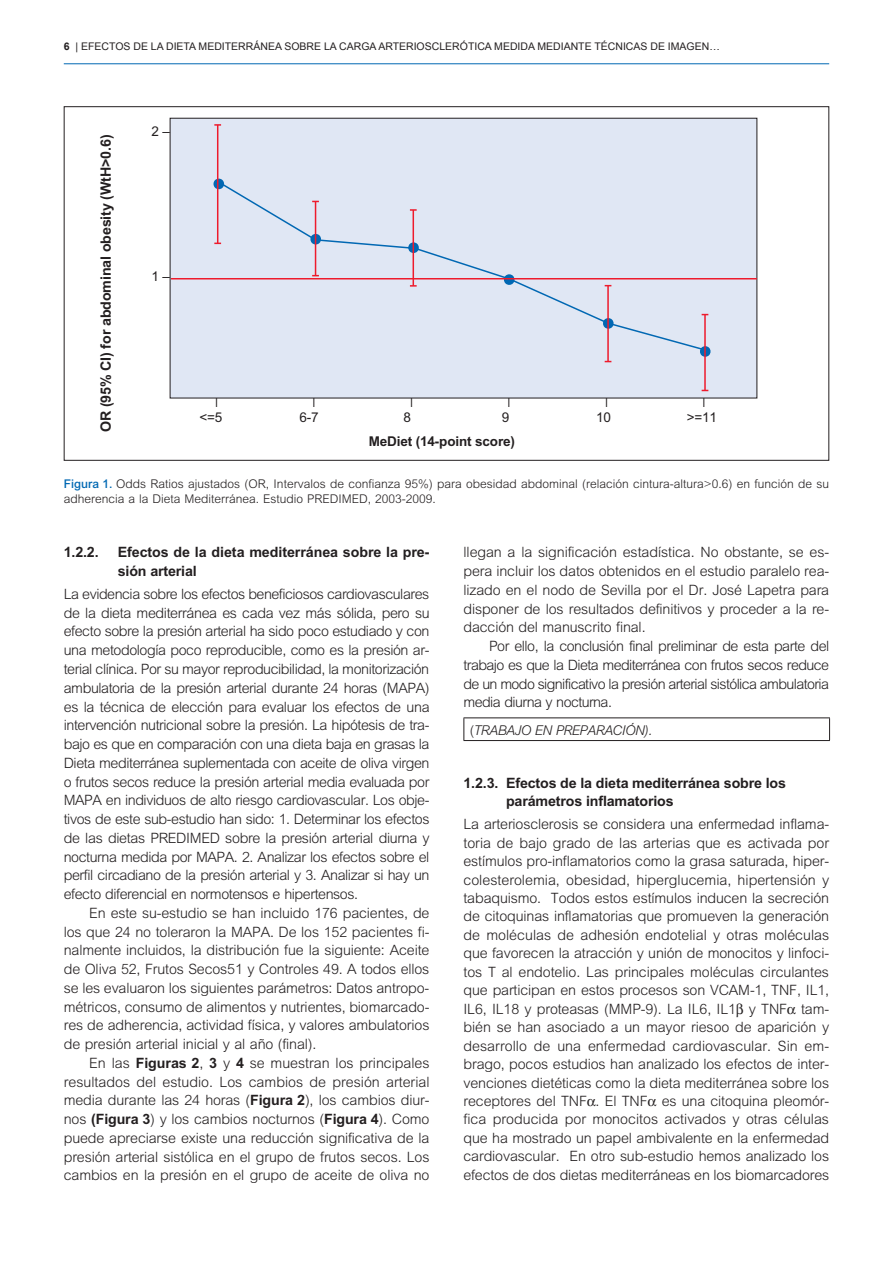
<style>
.page{position:relative;width:893px;height:1263px;background:#fff}
.page>*{position:absolute;margin:0;border:0;box-sizing:border-box;transform-origin:0 0}
.t1{font:300 14.25px/18.8px "M Arial";letter-spacing:-.01em;color:#231f20;text-align:justify}
.t2{font:700 14.25px/18.8px "M Arial";letter-spacing:-.01em;color:#231f20}
.t3{font:italic 300 13.5px "M Arial";letter-spacing:-.04em;color:#231f20}
.t4{font:700 13.5px "M Arial";letter-spacing:-.01em;color:#231f20}
.t5{font:13.5px "M Arial";color:#231f20}
.t6{font:13.5px "M Arial";color:#231f20;scale:1.19 1}
.t7{font:300 12px/15px "M Arial";color:#231f20}
.t8{font:10.5px "Arial";color:#231f20}
.s1{font-weight:700}
.s2{font-family:"Arial";font-weight:500;color:#0168b3}
.s3{font-style:normal}
</style>
<div class="page">
<hr style="left:64px;top:63px;width:765px;height:1px;background:#0168b3">
<hr style="left:463px;top:717px;width:367px;height:1px;background:#231f20">
<svg style="left:463px;top:718px;width:1px;height:22px"></svg>
<svg style="left:829px;top:718px;width:1px;height:22px"></svg>
<hr style="left:463px;top:740px;width:367px;height:1px;background:#231f20">
<div style="left:170px;top:118px;width:587px;height:280px;background:#e0e7f4"></div>
<div style="left:170px;top:118px;width:587px;height:280px;border:1px solid #231f20"></div>
<svg style="left:213px;top:178px;width:10px;height:11px"></svg>
<svg style="left:700px;top:348px;width:11px;height:9px"></svg>
<svg style="left:216px;top:180px;width:493px;height:172px"></svg>
<hr style="left:217px;top:125px;width:1px;height:118px;background:#ee1b2c">
<svg style="left:214px;top:124px;width:7px;height:2px"></svg>
<hr style="left:315px;top:201px;width:1px;height:75px;background:#ee1b2c">
<hr style="left:413px;top:210px;width:1px;height:76px;background:#ee1b2c">
<svg style="left:410px;top:209px;width:7px;height:2px"></svg>
<svg style="left:410px;top:285px;width:7px;height:2px"></svg>
<hr style="left:607px;top:286px;width:2px;height:76px;background:#ee1b2c">
<hr style="left:704px;top:315px;width:2px;height:75px;background:#ee1b2c">
<hr style="left:171px;top:278px;width:586px;height:1px;background:#ee1b2c">
<p class="t8" style="left:64px;top:40px;width:658px"><span class="s1">6</span> | EFECTOS DE LA DIETA MEDITERRÁNEA SOBRE LA CARGA ARTERIOSCLERóTICA MEDIDA MEDIANTE TÉCNICAS DE IMAGEN…</p>
<p class="t2" style="left:96px;top:432px;width:299px;rotate:-90deg">OR (95% CI) for abdominal obesity (WtH&gt;0.6)</p>
<p class="t5" style="left:152px;top:124px;width:20px">2 –</p>
<p class="t5" style="left:152px;top:269px;width:20px">1 –</p>
<p class="t6" style="left:208px;top:407px;width:9px;rotate:-90deg">–</p>
<p class="t6" style="left:305px;top:407px;width:9px;rotate:-90deg">–</p>
<p class="t6" style="left:403px;top:407px;width:9px;rotate:-90deg">–</p>
<p class="t6" style="left:500px;top:407px;width:9px;rotate:-90deg">–</p>
<p class="t6" style="left:598px;top:407px;width:9px;rotate:-90deg">–</p>
<p class="t6" style="left:695px;top:407px;width:9px;rotate:-90deg">–</p>
<p class="t5" style="left:199px;top:410px;width:25px">&lt;=5</p>
<p class="t5" style="left:299px;top:410px;width:21px">6-7</p>
<p class="t5" style="left:404px;top:410px;width:9px">8</p>
<p class="t5" style="left:502px;top:410px;width:9px">9</p>
<p class="t5" style="left:596px;top:410px;width:16px">10</p>
<p class="t5" style="left:687px;top:410px;width:32px">&gt;=11</p>
<p class="t4" style="left:369px;top:433px;width:148px">MeDiet (14-point score)</p>
<p class="t7" style="left:64px;top:477px;width:767px"><span class="s2">Figura 1.</span> Odds Ratios ajustados (OR, Intervalos de confianza 95%) para obesidad abdominal (relación cintura-altura&gt;0.6) en función de su adherencia a la Dieta Mediterránea. Estudio PREDIMED, 2003-2009.</p>
<p class="t2" style="left:64px;top:543px;width:36px">1.2.2.</p>
<p class="t2" style="left:118px;top:543px;width:313px">Efectos de la dieta mediterránea sobre la pre&shy;sión arterial</p>
<p class="t1" style="left:64px;top:584px;width:367px">La evidencia sobre los efectos beneficiosos cardiovasculares de la dieta mediterránea es cada vez más sólida, pero su efecto sobre la presión arterial ha sido poco estudiado y con una metodología poco reproducible, como es la presión ar&shy;terial clínica. Por su mayor reproducibilidad, la monitorización ambulatoria de la presión arterial durante 24 horas (MAPA) es la técnica de elección para evaluar los efectos de una intervención nutricional sobre la presión. La hipótesis de tra&shy;bajo es que en comparación con una dieta baja en grasas la Dieta mediterránea suplementada con aceite de oliva virgen o frutos secos reduce la presión arterial media evaluada por MAPA en individuos de alto riesgo cardiovascular. Los obje&shy;tivos de este sub-estudio han sido: 1. Determinar los efectos de las dietas PREDIMED sobre la presión arterial diurna y nocturna medida por MAPA. 2. Analizar los efectos sobre el perfil circadiano de la presión arterial y 3. Analizar si hay un efecto diferencial en normotensos e hipertensos.</p>
<p class="t1" style="left:64px;top:903px;width:367px;text-indent:26px">En este su-estudio se han incluido 176 pacientes, de los que 24 no toleraron la MAPA. De los 152 pacientes fi&shy;nalmente incluidos, la distribución fue la siguiente: Aceite de Oliva 52, Frutos Secos51 y Controles 49. A todos ellos se les evaluaron los siguientes parámetros: Datos antropo&shy;métricos, consumo de alimentos y nutrientes, biomarcado&shy;res de adherencia, actividad física, y valores ambulatorios de presión arterial inicial y al año (final).</p>
<p class="t1" style="left:64px;top:1053px;width:367px;text-indent:25px">En las <span class="s1">Figuras 2</span>, <span class="s1">3</span> y <span class="s1">4</span> se muestran los principales resultados del estudio. Los cambios de presión arterial media durante las 24 horas (<span class="s1">Figura 2</span>), los cambios diur&shy;nos <span class="s1">(Figura 3</span>) y los cambios nocturnos (<span class="s1">Figura 4</span>). Como puede apreciarse existe una reducción significativa de la presión arterial sistólica en el grupo de frutos secos. Los cambios en la presión en el grupo de aceite de oliva no</p>
<p class="t1" style="left:463px;top:543px;width:367px">llegan a la significación estadística. No obstante, se es&shy;pera incluir los datos obtenidos en el estudio paralelo rea&shy;lizado en el nodo de Sevilla por el Dr. José Lapetra para disponer de los resultados definitivos y proceder a la re&shy;dacción del manuscrito final.</p>
<p class="t1" style="left:463px;top:637px;width:367px;text-indent:26px">Por ello, la conclusión final preliminar de esta parte del trabajo es que la Dieta mediterránea con frutos secos reduce de un modo significativo la presión arterial sistólica ambulatoria media diurna y nocturna.</p>
<p class="t3" style="left:470px;top:722px;width:184px"><span class="s3">(</span>TRABAJO EN PREPARACIÓN).</p>
<p class="t2" style="left:506px;top:773px;width:282px;text-indent:-43px">1.2.3. Efectos de la dieta mediterránea sobre los parámetros inflamatorios</p>
<p class="t1" style="left:463px;top:815px;width:367px">La arteriosclerosis se considera una enfermedad inflama&shy;toria de bajo grado de las arterias que es activada por estímulos pro-inflamatorios como la grasa saturada, hiper&shy;colesterolemia, obesidad, hiperglucemia, hipertensión y tabaquismo. Todos estos estímulos inducen la secreción de citoquinas inflamatorias que promueven la generación de moléculas de adhesión endotelial y otras moléculas que favorecen la atracción y unión de monocitos y linfoci&shy;tos T al endotelio. Las principales moléculas circulantes que participan en estos procesos son VCAM-1, TNF, IL1, IL6, IL18 y proteasas (MMP-9). La IL6, IL1 y TNF tam&shy;bién se han asociado a un mayor riesoo de aparición y desarrollo de una enfermedad cardiovascular. Sin em&shy;brago, pocos estudios han analizado los efectos de inter&shy;venciones dietéticas como la dieta mediterránea sobre los receptores del TNF . El TNF es una citoquina pleomór&shy;fica producida por monocitos activados y otras células que ha mostrado un papel ambivalente en la enfermedad cardiovascular. En otro sub-estudio hemos analizado los efectos de dos dietas mediterráneas en los biomarcadores</p>
</div>
